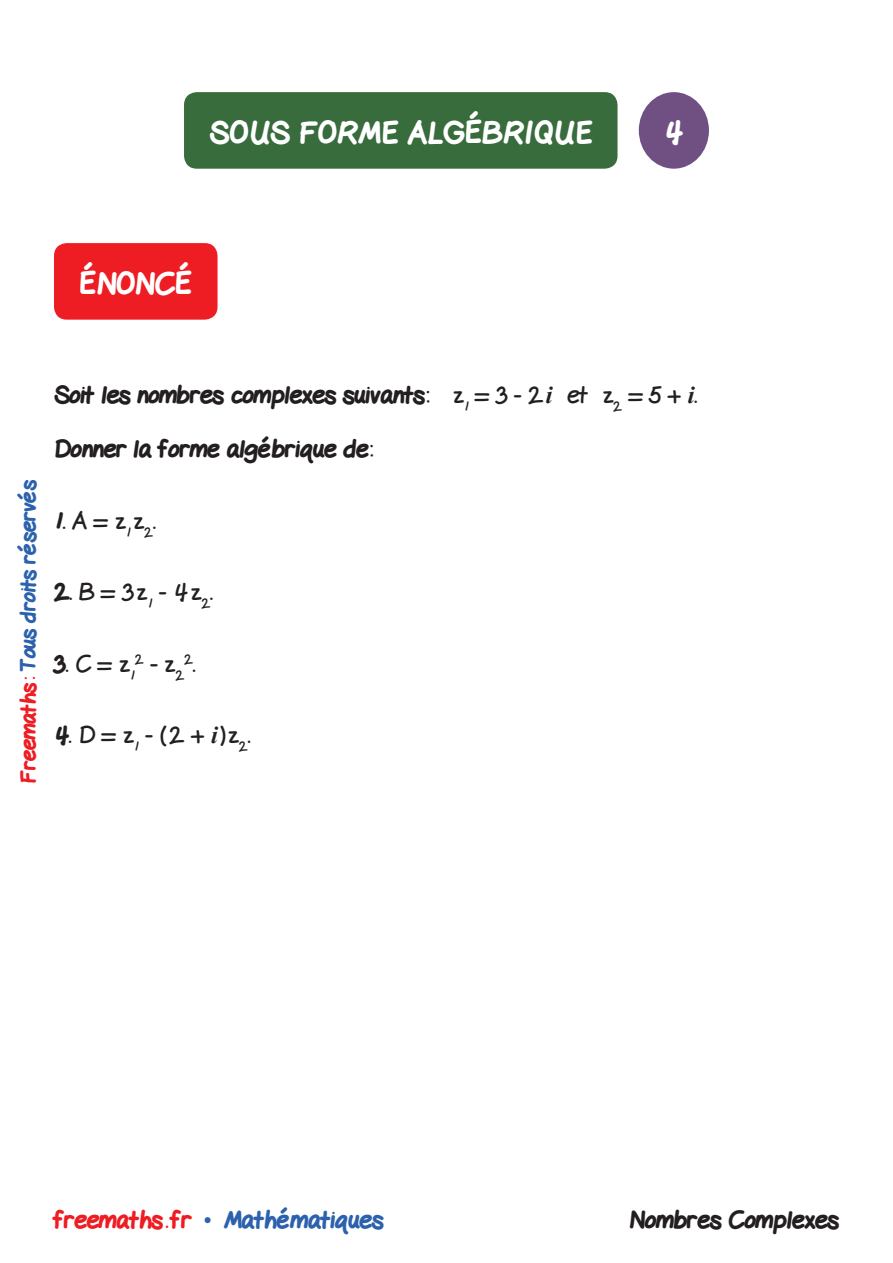
<style>
.page{position:relative;width:893px;height:1263px;background:#fff}
.page>*{position:absolute;margin:0;border:0;box-sizing:border-box;transform-origin:0 0}
.t1{font:800 30px "Gel Pen";letter-spacing:.02em;color:#fff}
.Texte{font:800 24px "Gel Pen";letter-spacing:-.005em;color:#231f20}
.Texte-2{font:24px "Gel Pen";color:#231f20}
.t2{font:800 24px "Gel Pen";color:#2c62ad}
.t3{font:800 21px "Gel Pen";letter-spacing:-.01em;color:#2c62ad}
.Texte-3{font:13.95px "Gel Pen";color:#231f20}
.s1{color:#ee1d23}
.s2{font-weight:400}
.s3{font-family:"Times New Roman";font-weight:700;font-style:italic}
.s4{font-weight:800}
.s5{font-size:24px}
.s6{font-family:"Times New Roman";font-weight:400}
</style>
<div class="page">
<div style="left:54px;top:243px;width:164px;height:77px;background:#ee1d23;border-radius:13px"></div>
<div style="left:184px;top:92px;width:433px;height:77px;background:#386c3d;border-radius:13px"></div>
<div style="left:639px;top:92px;width:70px;height:77px;background:#704f83;border-radius:50%"></div>
<p class="t1" style="left:210px;top:109px;width:384px">SOUS FORME ALGÉBRIQUE</p>
<p class="t1" style="left:664px;top:109px;width:20px">4</p>
<p class="t1" style="left:80px;top:260px;width:114px">ÉNONCÉ</p>
<p class="t3" style="left:12px;top:783px;width:305px;rotate:-90deg"><span class="s1">Freemaths:</span> Tous droits réservés</p>
<p class="Texte" style="left:54px;top:376px;width:644px">Soit les nombres complexes suivants: <span class="s2">z</span><sub>1</sub> <span class="s2">= 3 - 2</span><span class="s3">i</span> <span class="s2">et z</span><sub>2</sub> <span class="s2">= 5 +</span> <span class="s3">i</span><span class="s2">.</span></p>
<p class="Texte" style="left:54px;top:430px;width:320px">Donner la forme algébrique de:</p>
<p class="Texte-2" style="left:54px;top:501px;width:103px"><span class="s4">1.</span> A = z<sub>1</sub> z<sub>2</sub>.</p>
<p class="Texte-2" style="left:54px;top:572px;width:160px"><span class="s4">2.</span> B = 3 z<sub>1</sub> - 4z<sub>2</sub>.</p>
<p class="Texte-2" style="left:54px;top:644px;width:82px"><span class="s4">3.</span> C = z<sub>1</sub></p>
<p class="Texte-3" style="left:135px;top:656px;width:51px">2 <span class="s5">- z</span>2</p>
<p class="Texte-3" style="left:184px;top:648px;width:13px">2<span class="s5">.</span></p>
<p class="Texte-2" style="left:54px;top:715px;width:198px"><span class="s4">4.</span> D = z<sub>1</sub> - (2 + <span class="s3">i</span>)z<sub>2</sub>.</p>
<p class="t2" style="left:54px;top:1201px;width:331px"><span class="s1">freemaths . fr</span> <span class="s6">•</span> Mathématiques</p>
<p class="Texte" style="left:629px;top:1201px;width:211px">Nombres Complexes</p>
</div>
